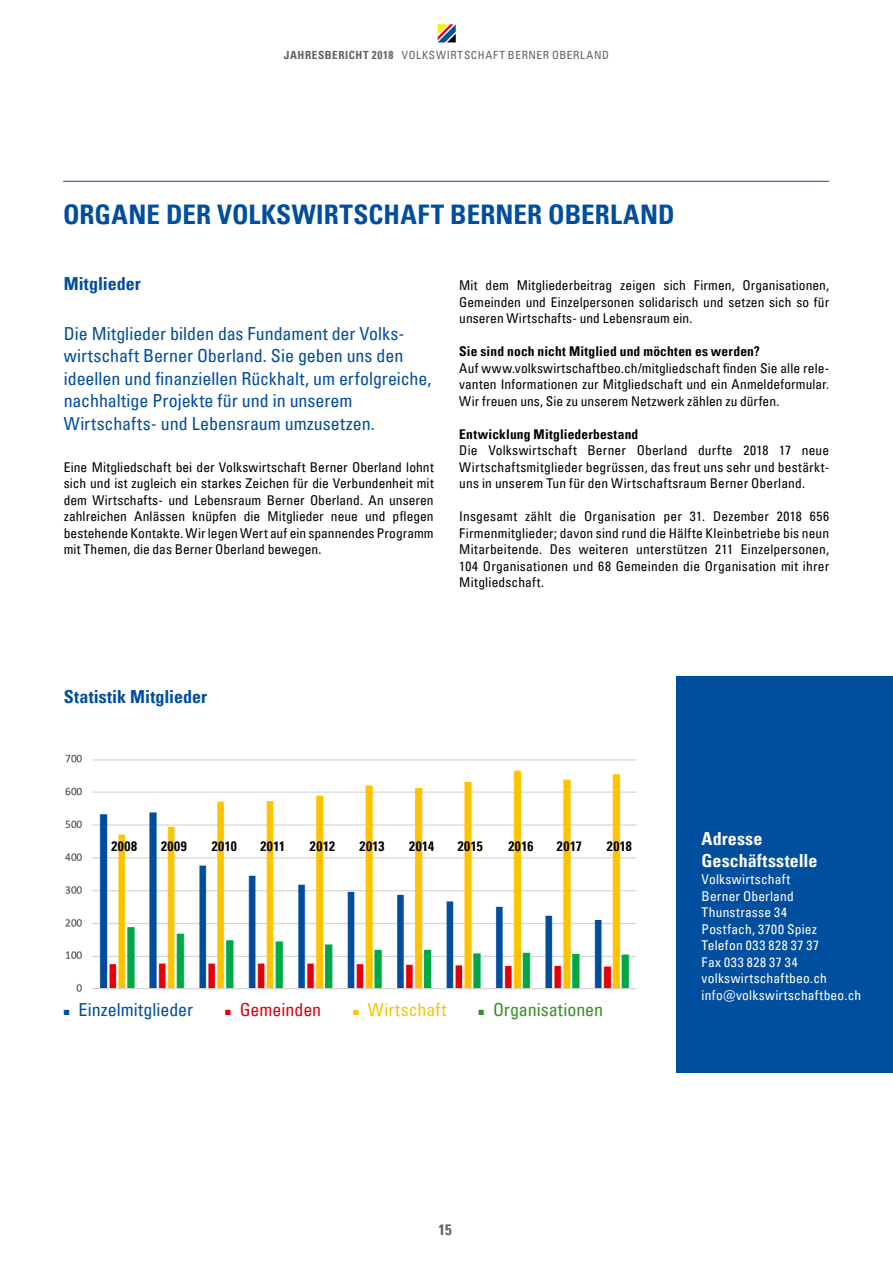
<style>
.page{position:relative;width:893px;height:1263px;background:#fff}
.page>*{position:absolute;margin:0;border:0;box-sizing:border-box;transform-origin:0 0}
.t1{font:700 condensed 27px "Univers LT Pro";letter-spacing:.005em;color:#004e9e}
.t2{font:condensed 18px/22.5px "Univers LT Pro";color:#004e9e}
.t3{font:700 condensed 18px "Univers LT Pro";color:#004e9e}
.t4{font:700 condensed 18px/22.5px "Univers LT Pro";letter-spacing:.005em;color:#fff}
.t5{font:condensed 18px "Univers LT Pro";color:#3a8f27}
.t6{font:condensed 18px "Univers LT Pro";letter-spacing:.005em;color:#fdc300}
.t7{font:condensed 18px "Univers LT Pro";color:#e3000b}
.t8{font:700 condensed 15px "Univers LT Pro";color:#626261}
.t9{font:condensed 13.5px/16.5px "Univers LT Pro";letter-spacing:.01em;color:#000;text-align:justify}
.t10{font:condensed 13.5px/16.5px "Univers LT Pro";letter-spacing:.02em;color:#fff}
.t11{font:700 condensed 13.5px "Univers LT Pro";letter-spacing:.015em;color:#000}
.t12{font:condensed 11.25px "Univers LT Pro";letter-spacing:.06em;color:#626261}
.s1{font-weight:700}
</style>
<div class="page">
<svg style="left:438px;top:24px;width:17px;height:18px"></svg>
<div style="left:676px;top:677px;width:217px;height:396px;background:#004e9e"></div>
<hr style="left:63px;top:181px;width:766px;height:1px;background:#004e9e">
<img style="left:65px;top:754px;width:572px;height:238px">
<p class="t12" style="left:284px;top:48px;width:327px"><span class="s1">JAHRESBERICHT 2018</span> VOLKSWIRTSCHAFT BERNER OBERLAND</p>
<h1 class="t1" style="left:63px;top:198px;width:613px">ORGANE DER VOLKSWIRTSCHAFT BERNER OBERLAND</h1>
<h2 class="t3" style="left:64px;top:273px;width:78px">Mitglieder</h2>
<h2 class="t2" style="left:64px;top:321px;width:369px">Die Mitglieder bilden das Fundament der Volks&shy;wirtschaft Berner Oberland. Sie geben uns den ideellen und finanziellen Rückhalt, um erfolgreiche, nachhaltige Projekte für und in unserem Wirtschafts- und Lebensraum umzusetzen.</h2>
<p class="t9" style="left:64px;top:458px;width:371px">Eine Mitgliedschaft bei der Volkswirtschaft Berner Oberland lohnt sich und ist zugleich ein starkes Zeichen für die Verbundenheit mit dem Wirtschafts- und Lebensraum Berner Oberland. An unseren zahlreichen Anlässen knüpfen die Mitglieder neue und pflegen bestehende Kontakte. Wir legen Wert auf ein spannendes Programm mit Themen, die das Berner Oberland bewegen.</p>
<p class="t9" style="left:459px;top:277px;width:371px">Mit dem Mitgliederbeitrag zeigen sich Firmen, Organisationen, Gemeinden und Einzelpersonen solidarisch und setzen sich so für unseren Wirtschafts- und Lebensraum ein.</p>
<p class="t11" style="left:459px;top:343px;width:302px">Sie sind noch nicht Mitglied und möchten es werden?</p>
<p class="t9" style="left:459px;top:359px;width:371px;text-align:left">Auf www.volkswirtschaftbeo.ch/mitgliedschaft finden Sie alle rele&shy;vanten Informationen zur Mitgliedschaft und ein Anmeldeformular.<br>Wir freuen uns, Sie zu unserem Netzwerk zählen zu dürfen.</p>
<p class="t11" style="left:459px;top:425px;width:181px">Entwicklung Mitgliederbestand</p>
<p class="t9" style="left:459px;top:442px;width:371px;text-align:left">Die Volkswirtschaft Berner Oberland durfte 2018 17 neue<br>Wirtschaftsmitglieder begrüssen, das freut uns sehr und bestärkt-- uns in unserem Tun für den Wirtschaftsraum Berner Oberland.</p>
<p class="t9" style="left:459px;top:508px;width:371px">Insgesamt zählt die Organisation per 31. Dezember 2018 656<br>Firmenmitglieder; davon sind rund die Hälfte Kleinbetriebe bis neun Mitarbeitende. Des weiteren unterstützen 211 Einzelpersonen, 104 Organisationen und 68 Gemeinden die Organisation mit ihrer Mitgliedschaft.</p>
<h2 class="t3" style="left:64px;top:685px;width:145px">Statistik Mitglieder</h2>
<p class="t11" style="left:111px;top:838px;width:27px">2008</p>
<p class="t11" style="left:161px;top:838px;width:27px">2009</p>
<p class="t11" style="left:212px;top:838px;width:27px">2010</p>
<p class="t11" style="left:260px;top:838px;width:26px">2011</p>
<p class="t11" style="left:310px;top:838px;width:27px">2012</p>
<p class="t11" style="left:360px;top:838px;width:27px">2013</p>
<p class="t11" style="left:409px;top:838px;width:26px">2014</p>
<p class="t11" style="left:458px;top:838px;width:27px">2015</p>
<p class="t11" style="left:508px;top:838px;width:27px">2016</p>
<p class="t11" style="left:557px;top:838px;width:26px">2017</p>
<p class="t11" style="left:607px;top:838px;width:27px">2018</p>
<h2 class="t2" style="left:64px;top:998px;width:131px">■ Einzelmitglieder</h2>
<h2 class="t7" style="left:225px;top:998px;width:98px">■ Gemeinden</h2>
<h2 class="t6" style="left:353px;top:998px;width:95px">■ Wirtschaft</h2>
<h2 class="t5" style="left:478px;top:998px;width:126px">■ Organisationen</h2>
<h2 class="t4" style="left:702px;top:827px;width:117px">Adresse<br>Geschäftsstelle</h2>
<p class="t10" style="left:702px;top:871px;width:161px">Volkswirtschaft<br>Berner Oberland<br>Thunstrasse 34<br>Postfach, 3700 Spiez<br>Telefon 033 828 37 37<br>Fax 033 828 37 34 volkswirtschaftbeo.ch info@volkswirtschaftbeo.ch</p>
<p class="t8" style="left:438px;top:1221px;width:15px">15</p>
</div>
